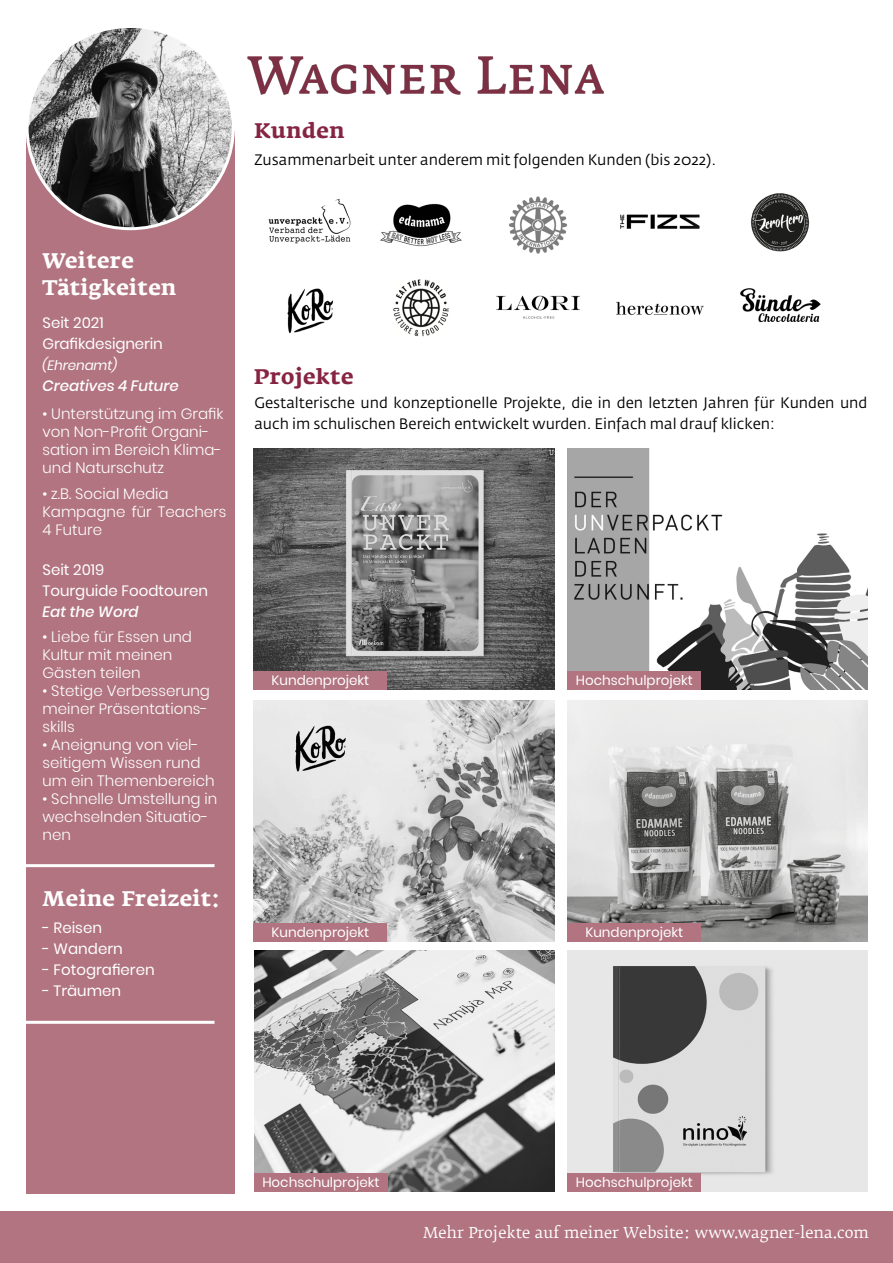
<style>
.page{position:relative;width:893px;height:1263px;background:#fff}
.page>*{position:absolute;margin:0;border:0;box-sizing:border-box;transform-origin:0 0}
.t1{font:700 21px/27px "Fedra Serif A";letter-spacing:.02em;color:#fff}
.t2{font:700 21px "Fedra Serif A";letter-spacing:.02em;color:#862543}
.t3{font:300 15px/18px "Poppins";color:#fff}
.t4{font:15px/21px "Fedra Sans Std";color:#000}
.t5{font:15px/21px "Poppins";color:#fff}
.t6{font:15px "Fedra Serif B Book TF";color:#fff}
.t7{font:italic 500 15px "Poppins";color:#fff}
.t8{font:13.5px "Poppins";color:#fff}
.t9{font:italic 13.5px "Poppins";letter-spacing:-.01em;color:#fff}
</style>
<div class="page">
<div style="left:0;top:1212px;width:893px;height:51px;background:#b17480"></div>
<div style="left:26px;top:132px;width:209px;height:1062px;background:#b17480"></div>
<img style="left:254px;top:449px;width:300px;height:240px">
<img style="left:254px;top:700px;width:300px;height:241px">
<img style="left:567px;top:951px;width:300px;height:241px">
<img style="left:567px;top:449px;width:300px;height:240px">
<img style="left:567px;top:700px;width:300px;height:241px">
<img style="left:254px;top:951px;width:301px;height:241px">
<hr style="left:21px;top:864px;width:194px;height:3px;background:#fff">
<hr style="left:21px;top:1021px;width:194px;height:3px;background:#fff">
<img style="left:268px;top:199px;width:83px;height:45px">
<img style="left:380px;top:196px;width:187px;height:58px">
<img style="left:393px;top:279px;width:56px;height:58px">
<img style="left:287px;top:288px;width:46px;height:46px">
<img style="left:496px;top:295px;width:84px;height:24px">
<img style="left:620px;top:214px;width:80px;height:15px">
<img style="left:616px;top:301px;width:88px;height:14px">
<img style="left:751px;top:193px;width:59px;height:59px">
<img style="left:740px;top:288px;width:81px;height:35px">
<div style="left:254px;top:671px;width:133px;height:18px;background:#b17480"></div>
<div style="left:568px;top:671px;width:133px;height:18px;background:#b17480"></div>
<div style="left:568px;top:923px;width:133px;height:18px;background:#b17480"></div>
<div style="left:254px;top:923px;width:133px;height:18px;background:#b17480"></div>
<div style="left:254px;top:1173px;width:133px;height:19px;background:#b17480"></div>
<div style="left:568px;top:1173px;width:133px;height:19px;background:#b17480"></div>
<img style="left:27px;top:29px;width:206px;height:200px">
<img style="left:247px;top:56px;width:357px;height:39px">
<h1 class="t2" style="left:254px;top:118px;width:92px">Kunden</h1>
<p class="t4" style="left:254px;top:149px;width:463px">Zusammenarbeit unter anderem mit folgenden Kunden (bis 2022).</p>
<h1 class="t1" style="left:43px;top:248px;width:135px">Weitere<br>Tätigkeiten</h1>
<p class="t5" style="left:43px;top:312px;width:122px">Seit 2021<br>Grafikdesignerin</p>
<p class="t9" style="left:43px;top:357px;width:76px">(Ehrenamt)</p>
<p class="t7" style="left:43px;top:377px;width:138px">Creatives 4 Future</p>
<p class="t3" style="left:43px;top:405px;width:182px">• Unterstützung im Grafik von Non-Profit Organi&shy;sation im Bereich Klima&shy;und Naturschutz</p>
<p class="t3" style="left:43px;top:484px;width:185px">• z.B. Social Media<br>Kampagne für Teachers<br>4 Future</p>
<p class="t5" style="left:43px;top:559px;width:167px">Seit 2019<br>Tourguide Foodtouren</p>
<p class="t7" style="left:43px;top:603px;width:98px">Eat the Word</p>
<p class="t3" style="left:43px;top:628px;width:151px">• Liebe für Essen und<br>Kultur mit meinen<br>Gästen teilen</p>
<p class="t3" style="left:43px;top:682px;width:169px">• Stetige Verbesserung meiner Präsentations&shy;skills</p>
<p class="t3" style="left:43px;top:736px;width:174px">• Aneignung von viel&shy;seitigem Wissen rund um ein Themenbereich</p>
<p class="t3" style="left:43px;top:790px;width:176px">• Schnelle Umstellung in wechselnden Situatio&shy;nen</p>
<h1 class="t1" style="left:43px;top:885px;width:179px">Meine Freizeit:</h1>
<p class="t5" style="left:43px;top:917px;width:61px">- Reisen</p>
<p class="t5" style="left:43px;top:938px;width:82px">- Wandern</p>
<p class="t5" style="left:43px;top:959px;width:114px">- Fotografieren</p>
<p class="t5" style="left:43px;top:980px;width:80px">- Träumen</p>
<h1 class="t2" style="left:254px;top:364px;width:101px">Projekte</h1>
<p class="t4" style="left:254px;top:392px;width:615px">Gestalterische und konzeptionelle Projekte, die in den letzten Jahren für Kunden und auch im schulischen Bereich entwickelt wurden. Einfach mal drauf klicken:</p>
<p class="t8" style="left:272px;top:672px;width:99px">Kundenprojekt</p>
<p class="t8" style="left:576px;top:672px;width:119px">Hochschulprojekt</p>
<p class="t8" style="left:272px;top:924px;width:99px">Kundenprojekt</p>
<p class="t8" style="left:585px;top:924px;width:99px">Kundenprojekt</p>
<p class="t8" style="left:262px;top:1175px;width:119px">Hochschulprojekt</p>
<p class="t8" style="left:576px;top:1175px;width:119px">Hochschulprojekt</p>
<p class="t6" style="left:423px;top:1224px;width:447px">Mehr Projekte auf meiner Website: www.wagner-lena.com</p>
</div>
